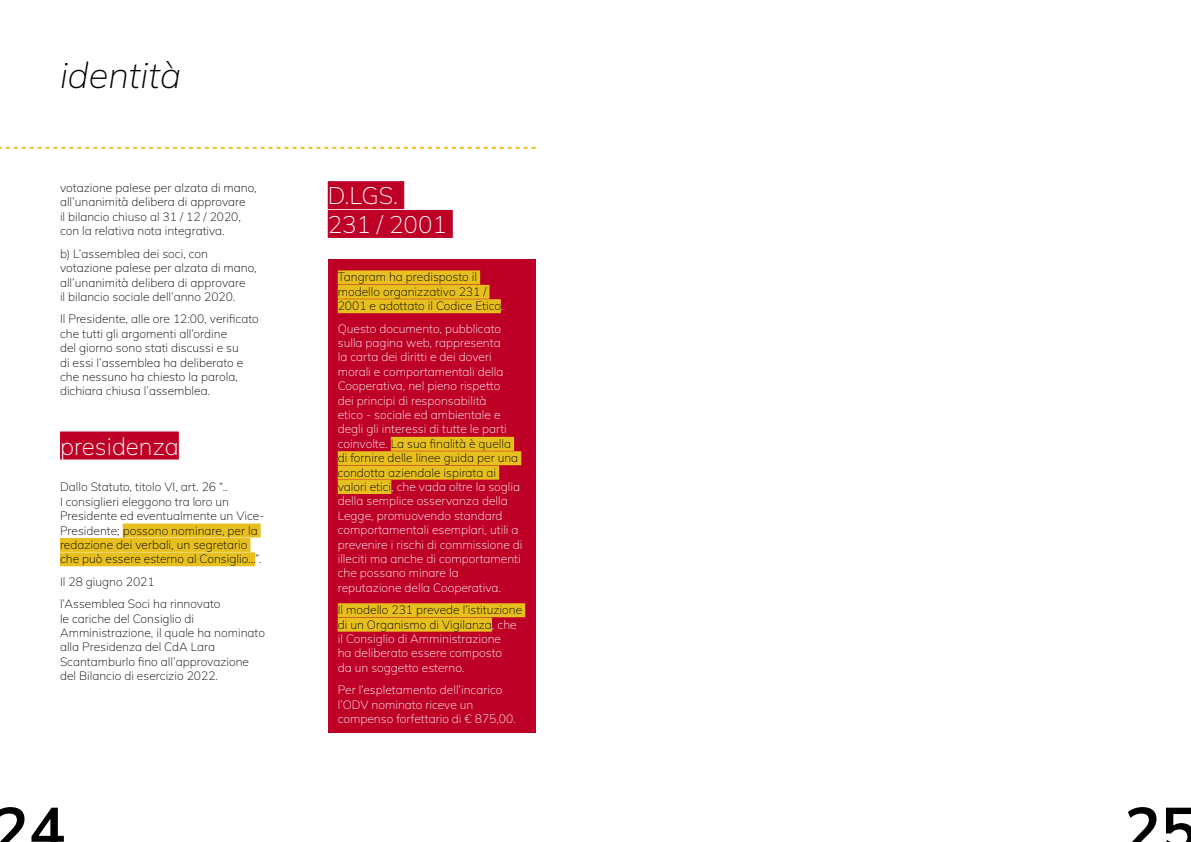
<style>
.page{position:relative;width:1191px;height:842px;background:#fff}
.page>*{position:absolute;margin:0;border:0;box-sizing:border-box;transform-origin:0 0}
.t1{font:200 60px "Mulish";color:#000}
.t2{font:italic 200 36px "Mulish";color:#000}
.t3{font:200 24px/28.8px "Mulish";color:#fff}
.t4{font:200 12px/14.4px "Mulish";color:#000}
.t5{font:200 12px/14.4px "Mulish";color:#fff}
.s1{color:#fff}
.s2{color:#000}
</style>
<div class="page">
<div style="left:60px;top:431px;width:119px;height:28px;background:#be0027"></div>
<div style="left:123px;top:523px;width:138px;height:14px;background:#e7c01f"></div>
<div style="left:60px;top:538px;width:190px;height:14px;background:#e7c01f"></div>
<div style="left:60px;top:552px;width:195px;height:14px;background:#e7c01f"></div>
<div style="left:328px;top:181px;width:76px;height:28px;background:#be0027"></div>
<div style="left:328px;top:210px;width:125px;height:28px;background:#be0027"></div>
<div style="left:328px;top:259px;width:207px;height:474px;background:#be0027"></div>
<div style="left:338px;top:270px;width:142px;height:14px;background:#e7c01f"></div>
<div style="left:338px;top:285px;width:151px;height:14px;background:#e7c01f"></div>
<div style="left:338px;top:299px;width:163px;height:14px;background:#e7c01f"></div>
<div style="left:391px;top:437px;width:123px;height:14px;background:#e7c01f"></div>
<div style="left:338px;top:451px;width:183px;height:14px;background:#e7c01f"></div>
<div style="left:338px;top:466px;width:161px;height:14px;background:#e7c01f"></div>
<div style="left:338px;top:480px;width:53px;height:14px;background:#e7c01f"></div>
<div style="left:338px;top:603px;width:187px;height:14px;background:#e7c01f"></div>
<div style="left:338px;top:618px;width:154px;height:14px;background:#e7c01f"></div>
<svg style="left:0;top:147px;width:535px;height:2px"></svg>
<h2 class="t2" style="left:60px;top:51px;width:122px">identità</h2>
<p class="t4" style="left:60px;top:180px;width:198px">votazione palese per alzata di mano, all’unanimità delibera di approvare<br>il bilancio chiuso al 31 / 12 / 2020, con la relativa nota integrativa.</p>
<p class="t4" style="left:60px;top:246px;width:198px">b) L’assemblea dei soci, con votazione palese per alzata di mano, all’unanimità delibera di approvare<br>il bilancio sociale dell’anno 2020.</p>
<p class="t4" style="left:60px;top:311px;width:200px">Il Presidente, alle ore 12:00, verificato che tutti gli argomenti all’ordine<br>del giorno sono stati discussi e su<br>di essi l’assemblea ha deliberato e che nessuno ha chiesto la parola, dichiara chiusa l’assemblea.</p>
<h3 class="t3" style="left:60px;top:431px;width:120px">presidenza</h3>
<p class="t4" style="left:60px;top:479px;width:206px">Dallo Statuto, titolo VI, art. 26 “..<br>I consiglieri eleggono tra loro un Presidente ed eventualmente un Vice-Presidente; possono nominare, per la redazione dei verbali, un segretario che può essere esterno al Consiglio…”.</p>
<p class="t4" style="left:60px;top:570px;width:162px;line-height:22.4px">Il 28 giugno 2021 l’Assemblea Soci ha rinnovato</p>
<p class="t4" style="left:60px;top:611px;width:206px">le cariche del Consiglio di<br>Amministrazione, il quale ha nominato alla Presidenza del CdA Lara<br>Scantamburlo fino all’approvazione del Bilancio di esercizio 2022.</p>
<h3 class="t3" style="left:328px;top:181px;width:121px">D.LGS.<br>231 / 2001</h3>
<p class="t4" style="left:338px;top:270px;width:167px">Tangram ha predisposto il modello organizzativo 231 /<br>2001 e adottato il Codice Etico<span class="s1">.</span></p>
<p class="t5" style="left:338px;top:321px;width:186px">Questo documento, pubblicato sulla pagina web, rappresenta<br>la carta dei diritti e dei doveri morali e comportamentali della<br>Cooperativa, nel pieno rispetto<br>dei principi di responsabilità<br>etico - sociale ed ambientale e degli gli interessi di tutte le parti coinvolte. <span class="s2">La sua finalità è quella di fornire delle linee guida per una condotta aziendale ispirata ai valori etici</span>, che vada oltre la soglia della semplice osservanza della<br>Legge, promuovendo standard comportamentali esemplari, utili a prevenire i rischi di commissione di illeciti ma anche di comportamenti che possano minare la reputazione della Cooperativa.</p>
<p class="t5" style="left:338px;top:602px;width:186px"><span class="s2">Il modello 231 prevede l’istituzione di un Organismo di Vigilanza</span>, che il Consiglio di Amministrazione<br>ha deliberato essere composto<br>da un soggetto esterno.</p>
<p class="t5" style="left:338px;top:682px;width:180px">Per l’espletamento dell’incarico l’ODV nominato riceve un compenso forfettario di € 875,00.</p>
<h1 class="t1" style="left:-7px;top:788px;width:73px">24</h1>
<h1 class="t1" style="left:1125px;top:788px;width:73px">25</h1>
</div>
